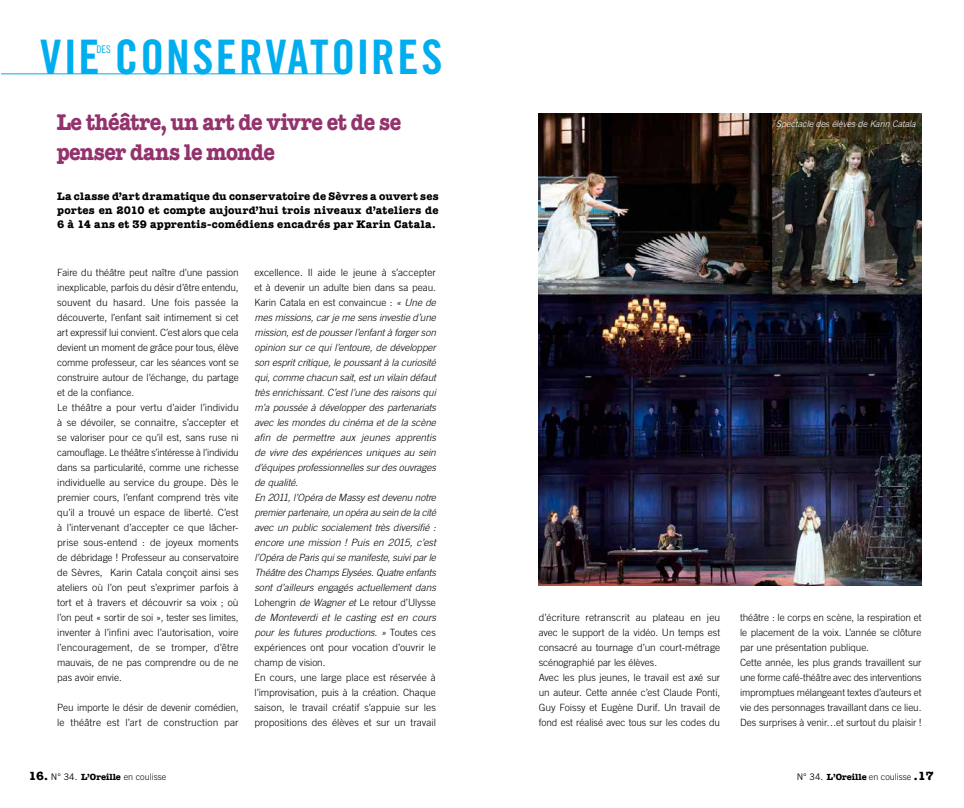
<style>
.page{position:relative;width:964px;height:808px;background:#fff}
.page>*{position:absolute;margin:0;border:0;box-sizing:border-box;transform-origin:0 0}
.t1{font:47.6px "Trade Gothic LT Std Bd Cn 20";letter-spacing:.05em;color:#00aeef}
.t2{font:700 23px/30px "American Typewriter";letter-spacing:-.025em;color:#93326c;scale:.9 1}
.t3{font:700 11px/14px "American Typewriter";letter-spacing:.025em;color:#000;text-align:justify}
.t4{font:10.5px "Trade Gothic LT Std Cn 18";color:#00aeef}
.t5{font:300 10px/15px "Trade Gothic LT Std";letter-spacing:-.005em;color:#000}
.t6{font:italic 300 10px/15px "Trade Gothic LT Std";letter-spacing:-.005em;color:#000}
.t7{font:300 9px "Trade Gothic LT Std";color:#000}
.t8{font:italic 300 9px "Trade Gothic LT Std";color:#fff}
.s1{font-style:normal}
.s2{font-family:"American Typewriter";font-weight:700;font-size:12px}
.s3{font-weight:400}
.s4{font-family:"American Typewriter";font-weight:700}
</style>
<div class="page">
<img style="left:539px;top:113px;width:382px;height:473px">
<hr style="left:1px;top:74px;width:342px;height:1px;background:#00aeef">
<h1 class="t1" style="left:40px;top:28px;width:404px">VIE CONSERVATOIRES</h1>
<p class="t4" style="left:96px;top:43px;width:16px">DES</p>
<h2 class="t2" style="left:57px;top:107px;width:384px">Le théâtre, un art de vivre et de se penser dans le monde</h2>
<p class="t3" style="left:57px;top:190px;width:383px">La classe d’art dramatique du conservatoire de Sèvres a ouvert ses portes en 2010 et compte aujourd’hui trois niveaux d’ateliers de 6 à 14 ans et 39 apprentis-comédiens encadrés par Karin Catala.</p>
<p class="t6" style="left:254px;top:265px;width:183px"><span class="s1">excellence. Il aide le jeune à s’accepter et à devenir un adulte bien dans sa peau.<br>Karin Catala en est convaincue :</span> « Une de mes missions, car je me sens investie d’une mission, est de pousser l’enfant à forger son opinion sur ce qui l’entoure, de développer son esprit critique, le poussant à la curiosité qui, comme chacun sait, est un vilain défaut très enrichissant. C’est l’une des raisons qui m’a poussée à développer des partenariats avec les mondes du cinéma et de la scène afin de permettre aux jeunes apprentis de vivre des expériences uniques au sein d’équipes professionnelles sur des ouvrages de qualité.<br>En 2011, l’Opéra de Massy est devenu notre premier partenaire, un opéra au sein de la cité avec un public socialement très diversifié : encore une mission ! Puis en 2015, c’est l’Opéra de Paris qui se manifeste, suivi par le Théâtre des Champs Elysées. Quatre enfants sont d’ailleurs engagés actuellement dans <span class="s1">Lohengrin</span> de Wagner et <span class="s1">Le retour d’Ulysse </span>de Monteverdi et le casting est en cours pour les futures productions. » <span class="s1">Toutes ces expériences ont pour vocation d’ouvrir le champ de vision.<br>En cours, une large place est réservée à l’improvisation, puis à la création. Chaque saison, le travail créatif s’appuie sur les propositions des élèves et sur un travail</span></p>
<p class="t5" style="left:57px;top:265px;width:183px">Faire du théâtre peut naître d’une passion inexplicable, parfois du désir d’être entendu, souvent du hasard. Une fois passée la découverte, l’enfant sait intimement si cet art expressif lui convient. C’est alors que cela devient un moment de grâce pour tous, élève comme professeur, car les séances vont se construire autour de l’échange, du partage et de la confiance.<br>Le théâtre a pour vertu d’aider l’individu à se dévoiler, se connaitre, s’accepter et se valoriser pour ce qu’il est, sans ruse ni camouflage. Le théâtre s’intéresse à l’individu dans sa particularité, comme une richesse individuelle au service du groupe. Dès le premier cours, l’enfant comprend très vite qu’il a trouvé un espace de liberté. C’est à l’intervenant d’accepter ce que lâcher&shy;prise sous-entend : de joyeux moments de débridage ! Professeur au conservatoire de Sèvres, Karin Catala conçoit ainsi ses ateliers où l’on peut s’exprimer parfois à tort et à travers et découvrir sa voix ; où l’on peut « sortir de soi », tester ses limites, inventer à l’infini avec l’autorisation, voire l’encouragement, de se tromper, d’être mauvais, de ne pas comprendre ou de ne pas avoir envie.</p>
<p class="t5" style="left:57px;top:700px;width:183px">Peu importe le désir de devenir comédien, le théâtre est l’art de construction par</p>
<p class="t7" style="left:28px;top:771px;width:139px"><span class="s2">16.</span> <span class="s3">N° 34.</span> <span class="s4">L’Oreille</span> en coulisse</p>
<p class="t8" style="left:776px;top:118px;width:141px">Spectacle des élèves de Karin Catala</p>
<p class="t5" style="left:539px;top:610px;width:183px">d’écriture retranscrit au plateau en jeu avec le support de la vidéo. Un temps est consacré au tournage d’un court-métrage scénographié par les élèves.<br>Avec les plus jeunes, le travail est axé sur un auteur. Cette année c’est Claude Ponti, Guy Foissy et Eugène Durif. Un travail de fond est réalisé avec tous sur les codes du</p>
<p class="t5" style="left:740px;top:610px;width:183px">théâtre : le corps en scène, la respiration et le placement de la voix. L’année se clôture par une présentation publique.<br>Cette année, les plus grands travaillent sur une forme café-théâtre avec des interventions impromptues mélangeant textes d’auteurs et vie des personnages travaillant dans ce lieu.<br>Des surprises à venir…et surtout du plaisir !</p>
<p class="t7" style="left:797px;top:771px;width:138px"><span class="s3">N° 34.</span> <span class="s4">L’Oreille</span> en coulisse <span class="s2">.17</span></p>
</div>
